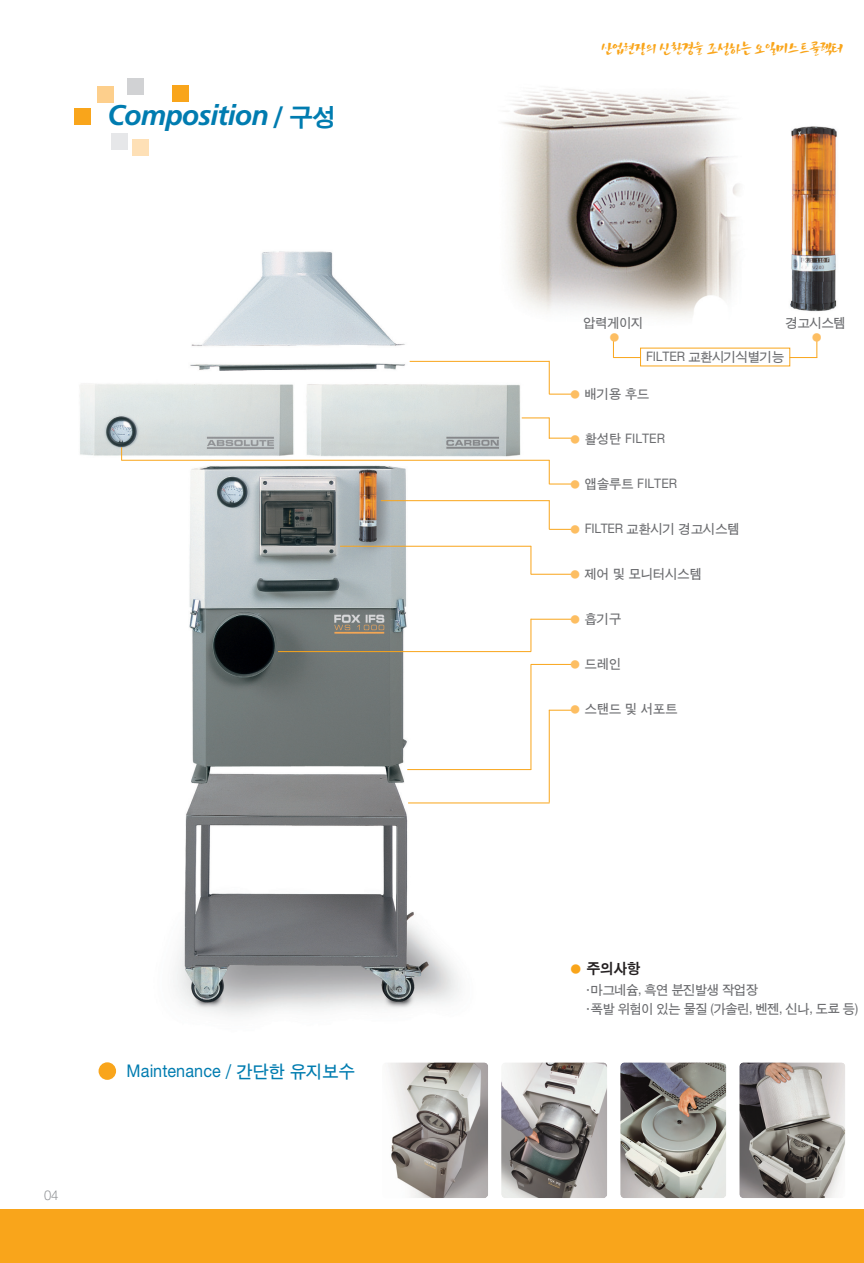
<style>
.page{position:relative;width:864px;height:1263px;background:#fff}
.page>*{position:absolute;margin:0;border:0;box-sizing:border-box;transform-origin:0 0}
.t1{font:italic 700 28.5px "Frutiger";letter-spacing:-.03em;color:#007cb0}
.t2{font:18px "Sand Tg CID";color:#007cb0}
.t3{font:15px "San Da BCID";letter-spacing:-.08em;color:#f9a51b;scale:.9 1}
.t4{font:15px "Sand Kg CID";color:#231f20}
.t5{font:13.5px/19.5px "Sand Tg CID";letter-spacing:-.015em;color:#6c6d70}
.t6{font:13.5px "Sand Jg CID";color:#939598}
.t7{font:13.5px "Sand Tg CID";color:#fdbe62}
.s1{font-family:"Sand Kg CID";font-weight:400;font-style:normal;font-size:25.5px}
.s2{color:#fdbe62}
.s3{color:#f9a51b}
.s4{font-family:"Lucida Grande"}
</style>
<div class="page">
<img style="left:79px;top:251px;width:459px;height:765px">
<div style="left:0;top:1209px;width:864px;height:54px;background:#f9a51b"></div>
<svg style="left:549px;top:394px;width:26px;height:1px"></svg>
<img style="left:452px;top:87px;width:385px;height:283px">
<svg style="left:121px;top:447px;width:1px;height:13px"></svg>
<hr style="left:549px;top:361px;width:1px;height:33px;background:#f9a51b">
<hr style="left:410px;top:361px;width:139px;height:1px;background:#f9a51b">
<svg style="left:549px;top:460px;width:26px;height:25px"></svg>
<svg style="left:549px;top:501px;width:26px;height:29px"></svg>
<svg style="left:531px;top:546px;width:1px;height:28px"></svg>
<hr style="left:531px;top:574px;width:44px;height:1px;background:#f9a51b">
<hr style="left:531px;top:619px;width:1px;height:33px;background:#f9a51b">
<hr style="left:531px;top:619px;width:44px;height:1px;background:#f9a51b">
<hr style="left:549px;top:710px;width:1px;height:92px;background:#f9a51b">
<hr style="left:531px;top:664px;width:1px;height:106px;background:#f9a51b">
<hr style="left:531px;top:664px;width:44px;height:1px;background:#f9a51b">
<svg style="left:549px;top:710px;width:26px;height:1px"></svg>
<svg style="left:522px;top:417px;width:53px;height:22px"></svg>
<hr style="left:122px;top:460px;width:427px;height:1px;background:#f9a51b">
<hr style="left:381px;top:500px;width:169px;height:1px;background:#f9a51b">
<hr style="left:340px;top:546px;width:191px;height:1px;background:#f9a51b">
<hr style="left:278px;top:651px;width:253px;height:1px;background:#f9a51b">
<hr style="left:407px;top:769px;width:124px;height:1px;background:#f9a51b">
<hr style="left:408px;top:802px;width:142px;height:1px;background:#f9a51b">
<div style="left:74px;top:108px;width:17px;height:17px;background:#f9a51b"></div>
<div style="left:97px;top:86px;width:17px;height:17px;background:#fdcf8c"></div>
<div style="left:127px;top:78px;width:17px;height:17px;background:#d1d2d4"></div>
<div style="left:111px;top:133px;width:17px;height:17px;background:#e6e7e9"></div>
<div style="left:132px;top:139px;width:17px;height:17px;background:#fee0b6"></div>
<div style="left:172px;top:85px;width:17px;height:17px;background:#f9a51b"></div>
<div style="left:99px;top:1062px;width:17px;height:18px;background:#f9a51b;border-radius:50%"></div>
<img style="left:382px;top:1062px;width:106px;height:136px;border-radius:4px">
<img style="left:501px;top:1062px;width:106px;height:136px;border-radius:4px">
<img style="left:620px;top:1062px;width:106px;height:136px;border-radius:4px">
<img style="left:739px;top:1062px;width:107px;height:136px;border-radius:4px">
<svg style="left:613px;top:336px;width:28px;height:22px"></svg>
<svg style="left:790px;top:336px;width:27px;height:22px"></svg>
<h1 class="t1" style="left:108px;top:103px;width:230px">Composition <span class="s1">/ 구성</span></h1>
<p class="t6" style="left:44px;top:1189px;width:16px">04</p>
<h2 class="t2" style="left:127px;top:1063px;width:230px">Maintenance / 간단한 유지보수</h2>
<p class="t3" style="left:601px;top:41px;width:271px">산업현장의 신환경을 조성하는 오일미스트콜렉터</p>
<p class="t5" style="left:584px;top:314px;width:61px">압력게이지</p>
<p class="t7" style="left:608px;top:330px;width:14px">●</p>
<p class="t5" style="left:786px;top:314px;width:61px">경고시스템</p>
<p class="t7" style="left:811px;top:330px;width:14px">●</p>
<p class="t5" style="left:646px;top:348px;width:140px">FILTER 교환시기식별기능</p>
<p class="t5" style="left:569px;top:384px;width:82px"><span class="s2">●</span> 배기용 후드</p>
<p class="t5" style="left:569px;top:429px;width:98px"><span class="s2">●</span> 활성탄 FILTER</p>
<p class="t5" style="left:569px;top:474px;width:110px"><span class="s2">●</span> 앱솔루트 FILTER</p>
<p class="t5" style="left:569px;top:519px;width:172px"><span class="s2">●</span> FILTER 교환시기 경고시스템</p>
<p class="t5" style="left:569px;top:564px;width:134px"><span class="s2">●</span> 제어 및 모니터시스템</p>
<p class="t5" style="left:569px;top:609px;width:54px"><span class="s2">●</span> 흡기구</p>
<p class="t5" style="left:569px;top:654px;width:54px"><span class="s2">●</span> 드레인</p>
<p class="t5" style="left:569px;top:699px;width:110px"><span class="s2">●</span> 스탠드 및 서포트</p>
<p class="t4" style="left:569px;top:961px;width:73px"><span class="s3">●</span> 주의사항</p>
<p class="t5" style="left:584px;top:980px;width:276px"><span class="s4">·</span>마그네슘, 흑연 분진발생 작업장<br><span class="s4">·</span>폭발 위험이 있는 물질 (가솔린, 벤젠, 신나, 도료 등)</p>
</div>
